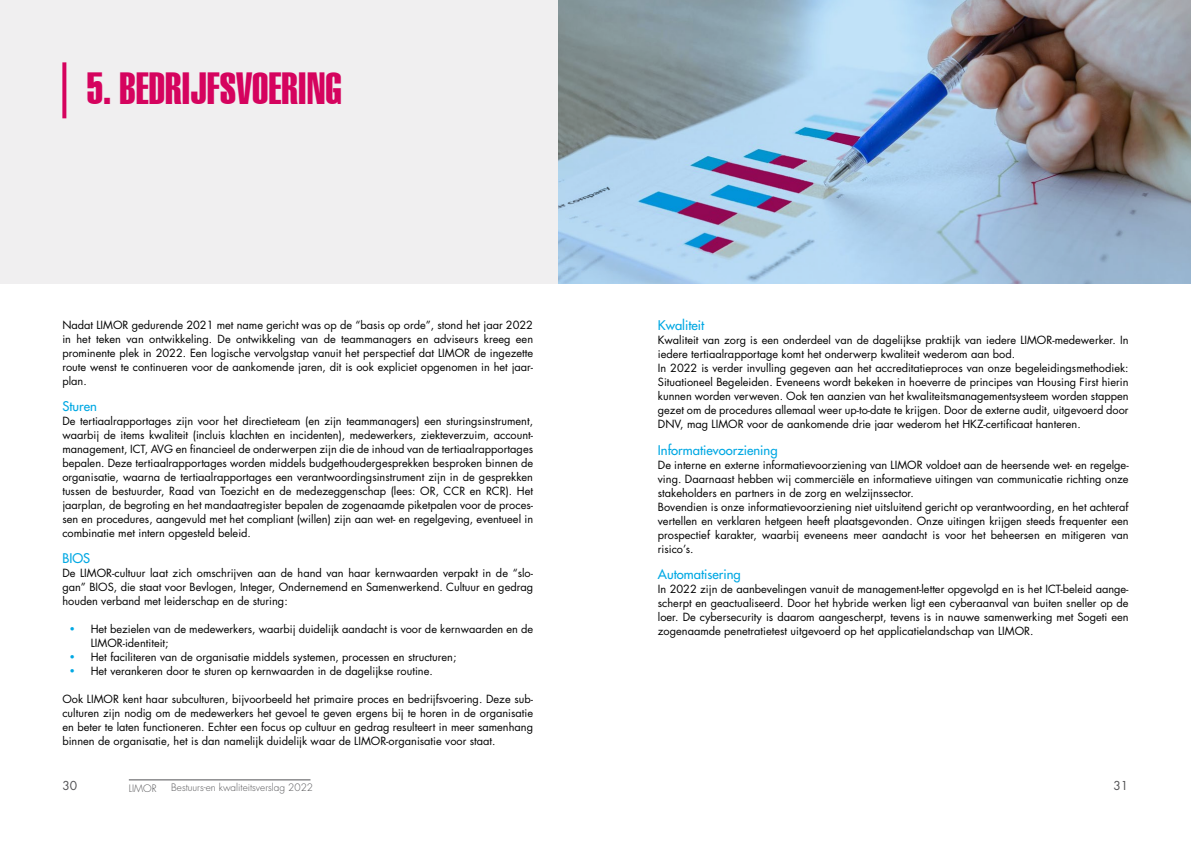
<style>
.page{position:relative;width:1191px;height:842px;background:#fff}
.page>*{position:absolute;margin:0;border:0;box-sizing:border-box;transform-origin:0 0}
.t1{font:44px "Helvetica Extra Compressed";color:#d5035e}
.t2{font:500 13px "Futura Std";color:#00a8e3}
.t3{font:12px "Futura Std";color:#535355}
.t4{font:11px/14px "Futura Std";color:#000;text-align:justify}
.t5{font:300 10px "Futura Std";color:#535355}
.s1{font-family:"Futura";font-weight:500;color:#00a8e3}
</style>
<div class="page">
<img style="left:557px;top:0;width:634px;height:283px">
<div style="left:0;top:0;width:557px;height:283px;background:#f0eff0"></div>
<svg style="left:62px;top:62px;width:4px;height:56px"></svg>
<hr style="left:129px;top:780px;width:181px;height:1px;background:#535355">
<h1 class="t1" style="left:87px;top:62px;width:256px">5. BEDRIJFSVOERING</h1>
<p class="t4" style="left:62px;top:318px;width:472px">Nadat LIMOR gedurende 2021 met name gericht was op de “basis op orde”, stond het jaar 2022 in het teken van ontwikkeling. De ontwikkeling van de teammanagers en adviseurs kreeg een prominente plek in 2022. Een logische vervolgstap vanuit het perspectief dat LIMOR de ingezette route wenst te continueren voor de aankomende jaren, dit is ook expliciet opgenomen in het jaar&shy;plan.</p>
<p class="t2" style="left:62px;top:398px;width:36px">Sturen</p>
<p class="t4" style="left:62px;top:414px;width:472px">De tertiaalrapportages zijn voor het directieteam (en zijn teammanagers) een sturingsinstrument, waarbij de items kwaliteit (incluis klachten en incidenten), medewerkers, ziekteverzuim, account&shy;management, ICT, AVG en financieel de onderwerpen zijn die de inhoud van de tertiaalrapportages bepalen. Deze tertiaalrapportages worden middels budgethoudergesprekken besproken binnen de organisatie, waarna de tertiaalrapportages een verantwoordingsinstrument zijn in de gesprekken tussen de bestuurder, Raad van Toezicht en de medezeggenschap (lees: OR, CCR en RCR). Het jaarplan, de begroting en het mandaatregister bepalen de zogenaamde piketpalen voor de proces&shy;sen en procedures, aangevuld met het compliant (willen) zijn aan wet- en regelgeving, eventueel in combinatie met intern opgesteld beleid.</p>
<p class="t2" style="left:62px;top:550px;width:29px">BIOS</p>
<p class="t4" style="left:62px;top:566px;width:472px">De LIMOR-cultuur laat zich omschrijven aan de hand van haar kernwaarden verpakt in de “slo&shy;gan” BIOS, die staat voor Bevlogen, Integer, Ondernemend en Samenwerkend. Cultuur en gedrag houden verband met leiderschap en de sturing:</p>
<p class="t4" style="left:91px;top:622px;width:444px;text-indent:-23px"><span class="s1">•</span> Het bezielen van de medewerkers, waarbij duidelijk aandacht is voor de kernwaarden en de<br>LIMOR-identiteit;</p>
<p class="t4" style="left:68px;top:650px;width:390px"><span class="s1">•</span> Het faciliteren van de organisatie middels systemen, processen en structuren;</p>
<p class="t4" style="left:68px;top:664px;width:366px"><span class="s1">•</span> Het verankeren door te sturen op kernwaarden in de dagelijkse routine.</p>
<p class="t4" style="left:62px;top:692px;width:472px">Ook LIMOR kent haar subculturen, bijvoorbeeld het primaire proces en bedrijfsvoering. Deze sub&shy;culturen zijn nodig om de medewerkers het gevoel te geven ergens bij te horen in de organisatie en beter te laten functioneren. Echter een focus op cultuur en gedrag resulteert in meer samenhang binnen de organisatie, het is dan namelijk duidelijk waar de LIMOR-organisatie voor staat.</p>
<p class="t2" style="left:658px;top:317px;width:48px">Kwaliteit</p>
<p class="t4" style="left:658px;top:333px;width:472px;text-align:left">Kwaliteit van zorg is een onderdeel van de dagelijkse praktijk van iedere LIMOR-medewerker. In iedere tertiaalrapportage komt het onderwerp kwaliteit wederom aan bod.<br>In 2022 is verder invulling gegeven aan het accreditatieproces van onze begeleidingsmethodiek:<br>Situationeel Begeleiden. Eveneens wordt bekeken in hoeverre de principes van Housing First hierin kunnen worden verweven. Ook ten aanzien van het kwaliteitsmanagementsysteem worden stappen gezet om de procedures allemaal weer up-to-date te krijgen. Door de externe audit, uitgevoerd door DNV, mag LIMOR voor de aankomende drie jaar wederom het HKZ-certificaat hanteren.</p>
<p class="t2" style="left:658px;top:442px;width:121px">Informatievoorziening</p>
<p class="t4" style="left:658px;top:458px;width:472px;text-align:left">De interne en externe informatievoorziening van LIMOR voldoet aan de heersende wet- en regelge&shy;ving. Daarnaast hebben wij commerciële en informatieve uitingen van communicatie richting onze stakeholders en partners in de zorg en welzijnssector.<br>Bovendien is onze informatievoorziening niet uitsluitend gericht op verantwoording, en het achteraf vertellen en verklaren hetgeen heeft plaatsgevonden. Onze uitingen krijgen steeds frequenter een prospectief karakter, waarbij eveneens meer aandacht is voor het beheersen en mitigeren van risico’s.</p>
<p class="t2" style="left:658px;top:566px;width:84px">Automatisering</p>
<p class="t4" style="left:658px;top:582px;width:472px">In 2022 zijn de aanbevelingen vanuit de management-letter opgevolgd en is het ICT-beleid aange&shy;scherpt en geactualiseerd. Door het hybride werken ligt een cyberaanval van buiten sneller op de loer. De cybersecurity is daarom aangescherpt, tevens is in nauwe samenwerking met Sogeti een zogenaamde penetratietest uitgevoerd op het applicatielandschap van LIMOR.</p>
<p class="t3" style="left:62px;top:777px;width:16px">30</p>
<p class="t5" style="left:129px;top:782px;width:29px">LIMOR</p>
<p class="t5" style="left:171px;top:782px;width:143px">Bestuurs-en kwaliteitsverslag 2022</p>
<p class="t3" style="left:1113px;top:777px;width:16px">31</p>
</div>
